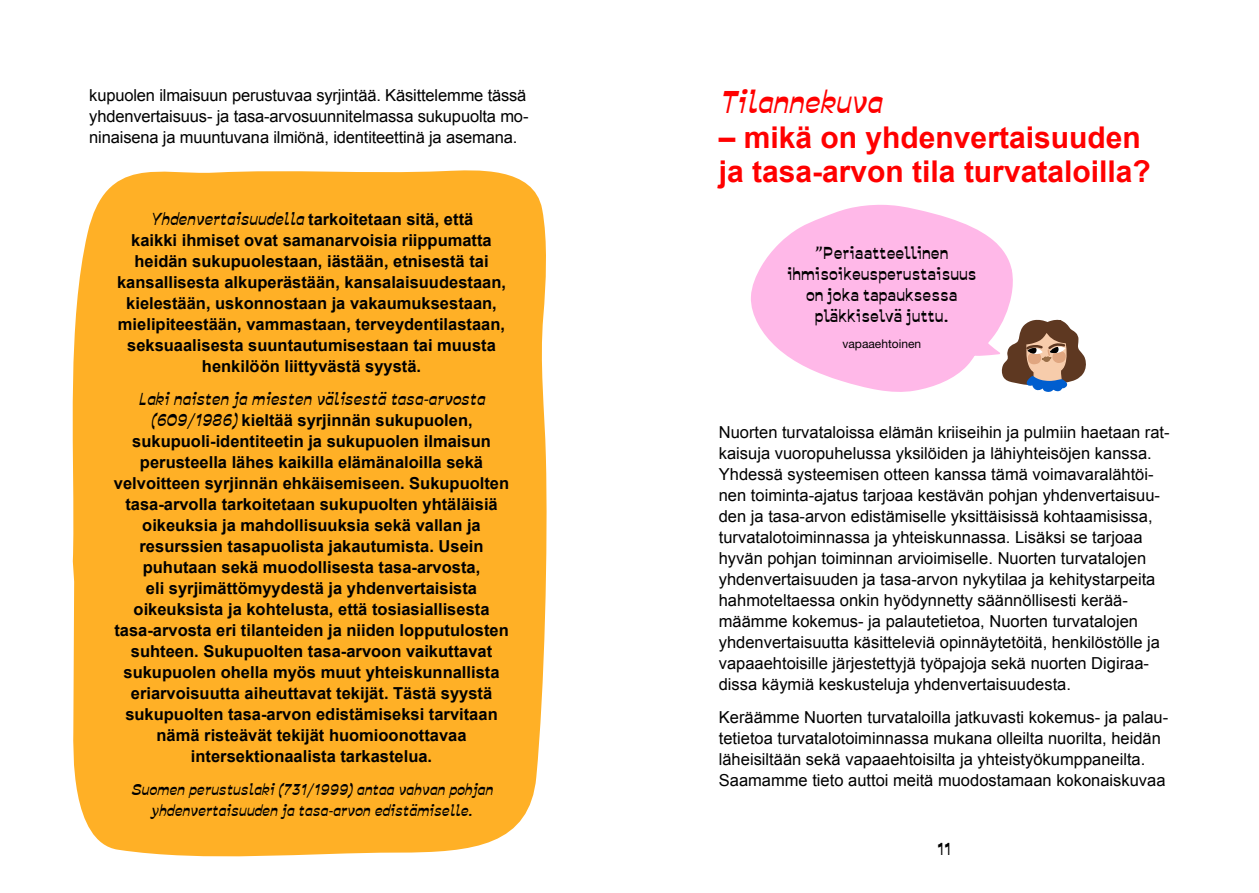
<style>
.page{position:relative;width:1259px;height:893px;background:#fff}
.page>*{position:absolute;margin:0;border:0;box-sizing:border-box;transform-origin:0 0}
.O1{font:700 30px/34.5px "Arial";color:#f00}
.O1-2{font:30px "Savate Italique";color:#f00}
.Leipis{font:16.5px/21px "Arial";color:#000}
.Laatikkoteksti{font:700 16.5px/21px "Arial";color:#000;text-align:center}
.Laatikkoteksti-2{font:16.5px/21px "Savate";color:#000;text-align:center}
.Laatikkoteksti-3{font:15px/21px "Savate Italique";color:#000;text-align:center}
.Alaviite{font:12px "Helvetica Neue LT Std";color:#000}
.s1{font-family:"Savate Italique";font-weight:400}
</style>
<div class="page">
<div style="left:72px;top:170px;width:475px;height:687px;background:#ffb026"></div>
<svg style="left:751px;top:205px;width:262px;height:187px;fill:#ffb8e8"></svg>
<svg style="left:1001px;top:319px;width:85px;height:73px"></svg>
<p class="Leipis" style="left:89px;top:85px;width:441px">kupuolen ilmaisuun perustuvaa syrjintää. Käsittelemme tässä yhdenvertaisuus- ja tasa-arvosuunnitelmassa sukupuolta mo&shy;ninaisena ja muuntuvana ilmiönä, identiteettinä ja asemana.</p>
<p class="Laatikkoteksti" style="left:117px;top:209px;width:390px"><span class="s1">Yhdenvertaisuudella</span> tarkoitetaan sitä, että<br>kaikki ihmiset ovat samanarvoisia riippumatta heidän sukupuolestaan, iästään, etnisestä tai kansallisesta alkuperästään, kansalaisuudestaan, kielestään, uskonnostaan ja vakaumuksestaan, mielipiteestään, vammastaan, terveydentilastaan, seksuaalisesta suuntautumisestaan tai muusta henkilöön liittyvästä syystä.</p>
<p class="Laatikkoteksti" style="left:114px;top:389px;width:397px"><span class="s1">Laki naisten ja miesten välisestä tasa-arvosta (609/1986)</span> kieltää syrjinnän sukupuolen, sukupuoli-identiteetin ja sukupuolen ilmaisun perusteella lähes kaikilla elämänaloilla sekä velvoitteen syrjinnän ehkäisemiseen. Sukupuolten tasa-arvolla tarkoitetaan sukupuolten yhtäläisiä oikeuksia ja mahdollisuuksia sekä vallan ja resurssien tasapuolista jakautumista. Usein puhutaan sekä muodollisesta tasa-arvosta,<br>eli syrjimättömyydestä ja yhdenvertaisista oikeuksista ja kohtelusta, että tosiasiallisesta tasa-arvosta eri tilanteiden ja niiden lopputulosten suhteen. Sukupuolten tasa-arvoon vaikuttavat sukupuolen ohella myös muut yhteiskunnallista eriarvoisuutta aiheuttavat tekijät. Tästä syystä sukupuolten tasa-arvon edistämiseksi tarvitaan nämä risteävät tekijät huomioonottavaa intersektionaalista tarkastelua.</p>
<p class="Laatikkoteksti-3" style="left:131px;top:778px;width:363px">Suomen perustuslaki (731/1999) antaa vahvan pohjan yhdenvertaisuuden ja tasa-arvon edistämiselle.</p>
<h1 class="O1-2" style="left:719px;top:83px;width:164px">Tilannekuva</h1>
<h1 class="O1" style="left:719px;top:121px;width:433px">– mikä on yhdenvertaisuuden ja tasa-arvon tila turvataloilla?</h1>
<p class="Laatikkoteksti-2" style="left:787px;top:242px;width:191px">”Periaatteellinen ihmisoikeusperustaisuus on joka tapauksessa pläkkiselvä juttu.</p>
<p class="Alaviite" style="left:842px;top:337px;width:80px">vapaaehtoinen</p>
<p class="Leipis" style="left:719px;top:422px;width:452px">Nuorten turvataloissa elämän kriiseihin ja pulmiin haetaan rat&shy;kaisuja vuoropuhelussa yksilöiden ja lähiyhteisöjen kanssa.<br>Yhdessä systeemisen otteen kanssa tämä voimavaralähtöi&shy;nen toiminta-ajatus tarjoaa kestävän pohjan yhdenvertaisuu&shy;den ja tasa-arvon edistämiselle yksittäisissä kohtaamisissa, turvatalotoiminnassa ja yhteiskunnassa. Lisäksi se tarjoaa hyvän pohjan toiminnan arvioimiselle. Nuorten turvatalojen yhdenvertaisuuden ja tasa-arvon nykytilaa ja kehitystarpeita hahmoteltaessa onkin hyödynnetty säännöllisesti kerää&shy;määmme kokemus- ja palautetietoa, Nuorten turvatalojen yhdenvertaisuutta käsitteleviä opinnäytetöitä, henkilöstölle ja vapaaehtoisille järjestettyjä työpajoja sekä nuorten Digiraa&shy;dissa käymiä keskusteluja yhdenvertaisuudesta.</p>
<p class="Leipis" style="left:719px;top:707px;width:451px">Keräämme Nuorten turvataloilla jatkuvasti kokemus- ja palau&shy;tetietoa turvatalotoiminnassa mukana olleilta nuorilta, heidän läheisiltään sekä vapaaehtoisilta ja yhteistyökumppaneilta.<br>Saamamme tieto auttoi meitä muodostamaan kokonaiskuvaa</p>
<p class="Laatikkoteksti-2" style="left:937px;top:838px;width:16px">11</p>
</div>
